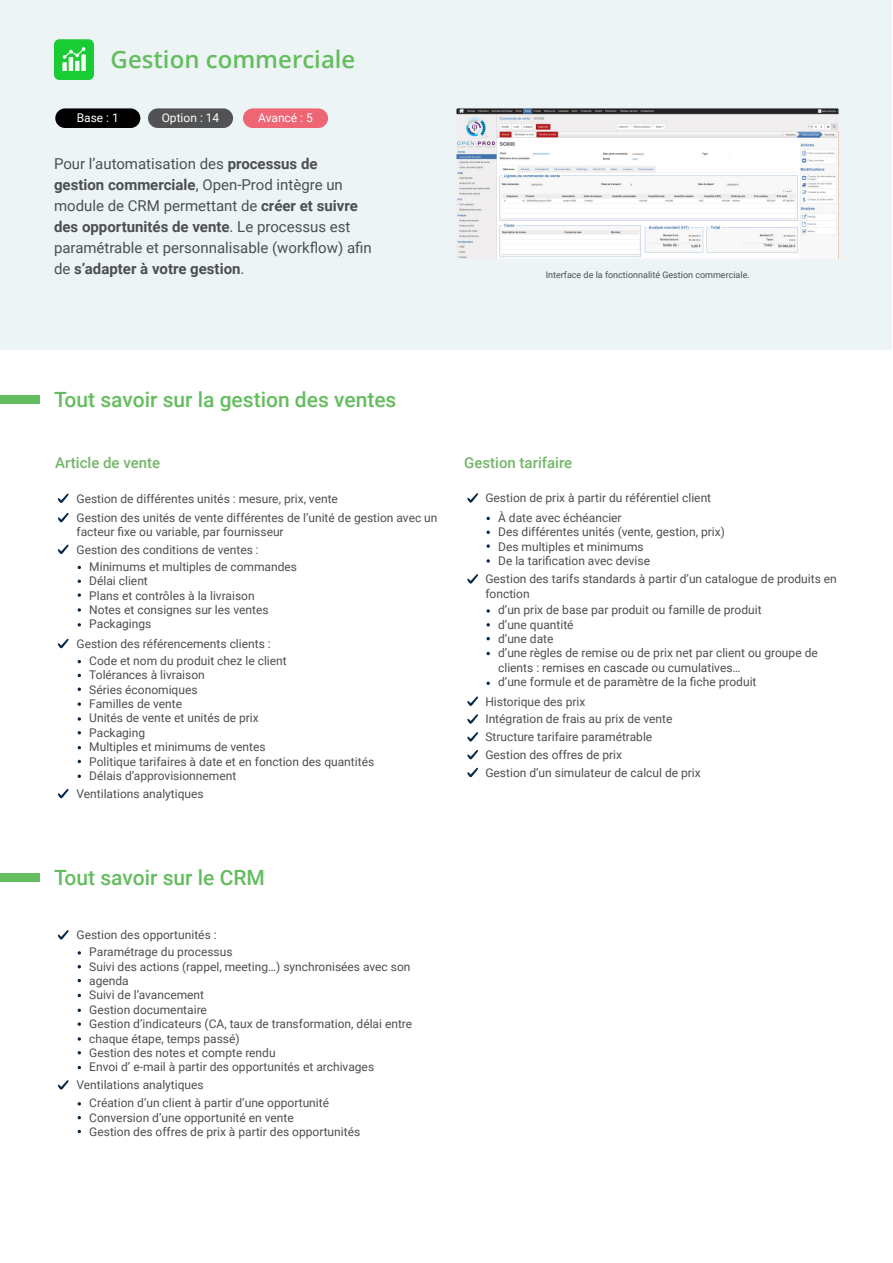
<style>
.page{position:relative;width:893px;height:1263px;background:#fff}
.page>*{position:absolute;margin:0;border:0;box-sizing:border-box;transform-origin:0 0}
.t1{font:600 24px "Open Sans";color:#64bd5e}
.t2{font:500 21px "Roboto";color:#64bd5e}
.t3{font:15px/21px "Roboto";color:#4c4f50}
.t4{font:500 15px "Roboto";color:#73b668}
.t5{font:12px/14.4px "Roboto";color:#4c4f50}
.t6{font:12px "Roboto";color:#fff}
.t7{font:9px "Roboto";color:#4c4f50}
.s1{font-weight:700}
</style>
<div class="page">
<div style="left:1px;top:1px;width:891px;height:349px;background:#edf4f6"></div>
<div style="left:0;top:395px;width:40px;height:9px;background:#64bd5e"></div>
<div style="left:0;top:873px;width:40px;height:9px;background:#64bd5e"></div>
<svg style="left:58px;top:493px;width:11px;height:10px"></svg>
<svg style="left:58px;top:513px;width:11px;height:9px"></svg>
<svg style="left:58px;top:544px;width:11px;height:10px"></svg>
<svg style="left:58px;top:639px;width:11px;height:9px"></svg>
<svg style="left:58px;top:930px;width:11px;height:9px"></svg>
<svg style="left:58px;top:789px;width:11px;height:9px"></svg>
<svg style="left:58px;top:1080px;width:11px;height:10px"></svg>
<svg style="left:467px;top:574px;width:11px;height:10px"></svg>
<svg style="left:467px;top:493px;width:11px;height:10px"></svg>
<svg style="left:467px;top:696px;width:11px;height:10px"></svg>
<svg style="left:467px;top:714px;width:11px;height:10px"></svg>
<svg style="left:467px;top:732px;width:11px;height:10px"></svg>
<svg style="left:467px;top:750px;width:11px;height:9px"></svg>
<svg style="left:467px;top:767px;width:11px;height:10px"></svg>
<svg style="left:486px;top:517px;width:4px;height:3px"></svg>
<svg style="left:486px;top:609px;width:4px;height:4px"></svg>
<svg style="left:78px;top:951px;width:3px;height:4px"></svg>
<svg style="left:486px;top:531px;width:4px;height:3px"></svg>
<svg style="left:78px;top:579px;width:3px;height:4px"></svg>
<svg style="left:486px;top:544px;width:4px;height:4px"></svg>
<svg style="left:486px;top:637px;width:4px;height:3px"></svg>
<svg style="left:78px;top:593px;width:3px;height:4px"></svg>
<svg style="left:78px;top:687px;width:3px;height:4px"></svg>
<svg style="left:486px;top:559px;width:4px;height:4px"></svg>
<svg style="left:486px;top:652px;width:4px;height:3px"></svg>
<svg style="left:486px;top:682px;width:4px;height:3px"></svg>
<svg style="left:78px;top:608px;width:3px;height:4px"></svg>
<svg style="left:78px;top:702px;width:3px;height:4px"></svg>
<svg style="left:78px;top:717px;width:3px;height:4px"></svg>
<svg style="left:78px;top:1022px;width:3px;height:4px"></svg>
<svg style="left:78px;top:1037px;width:3px;height:4px"></svg>
<svg style="left:78px;top:774px;width:3px;height:4px"></svg>
<div style="left:243px;top:108px;width:85px;height:20px;background:#ee6574;border-radius:10px"></div>
<div style="left:148px;top:108px;width:85px;height:20px;background:#505254;border-radius:10px"></div>
<div style="left:55px;top:108px;width:85px;height:20px;background:#000001;border-radius:10px"></div>
<img style="left:456px;top:108px;width:383px;height:151px">
<div style="left:54px;top:39px;width:40px;height:41px;background:#1acc33;border-radius:5px"></div>
<svg style="left:62px;top:47px;width:24px;height:24px"></svg>
<p class="t1" style="left:111px;top:43px;width:246px">Gestion commerciale</p>
<p class="t6" style="left:77px;top:110px;width:44px">Base : 1</p>
<p class="t6" style="left:162px;top:110px;width:59px">Option : 14</p>
<p class="t6" style="left:258px;top:110px;width:56px">Avancé : 5</p>
<p class="t3" style="left:54px;top:152px;width:319px">Pour l’automatisation des <span class="s1">processus de<br>gestion commerciale</span>, Open-Prod intègre un module de CRM permettant de <span class="s1">créer et suivre des opportunités de vente</span>. Le processus est paramétrable et personnalisable (workflow) afin de <span class="s1">s’adapter à votre gestion</span>.</p>
<p class="t2" style="left:54px;top:385px;width:344px">Tout savoir sur la gestion des ventes</p>
<p class="t7" style="left:546px;top:268px;width:206px">Interface de la fonctionnalité Gestion commerciale.</p>
<p class="t4" style="left:55px;top:452px;width:106px">Article de vente</p>
<p class="t4" style="left:464px;top:452px;width:110px">Gestion tarifaire</p>
<p class="t5" style="left:77px;top:491px;width:263px">Gestion de différentes unités : mesure, prix, vente</p>
<p class="t5" style="left:77px;top:510px;width:362px">Gestion des unités de vente différentes de l’unité de gestion avec un facteur fixe ou variable, par fournisseur</p>
<p class="t5" style="left:77px;top:542px;width:184px">Gestion des conditions de ventes :</p>
<p class="t5" style="left:485px;top:490px;width:227px">Gestion de prix à partir du référentiel client</p>
<p class="t5" style="left:498px;top:510px;width:125px">À date avec échéancier</p>
<p class="t5" style="left:498px;top:524px;width:228px">Des différentes unités (vente, gestion, prix)</p>
<p class="t5" style="left:498px;top:539px;width:147px">Des multiples et minimums</p>
<p class="t5" style="left:498px;top:553px;width:153px">De la tarification avec devise</p>
<p class="t5" style="left:498px;top:602px;width:265px">d’un prix de base par produit ou famille de produit</p>
<p class="t5" style="left:498px;top:617px;width:77px">d’une quantité</p>
<p class="t5" style="left:498px;top:631px;width:57px">d’une date</p>
<p class="t5" style="left:498px;top:645px;width:321px">d’une règles de remise ou de prix net par client ou groupe de clients : remises en cascade ou cumulatives…</p>
<p class="t5" style="left:498px;top:674px;width:260px">d’une formule et de paramètre de la fiche produit</p>
<p class="t5" style="left:89px;top:559px;width:209px">Minimums et multiples de commandes</p>
<p class="t5" style="left:89px;top:573px;width:60px">Délai client</p>
<p class="t5" style="left:89px;top:588px;width:167px">Plans et contrôles à la livraison</p>
<p class="t5" style="left:89px;top:602px;width:181px">Notes et consignes sur les ventes</p>
<p class="t5" style="left:89px;top:616px;width:64px">Packagings</p>
<p class="t5" style="left:89px;top:653px;width:199px">Code et nom du produit chez le client</p>
<p class="t5" style="left:89px;top:667px;width:117px">Tolérances à livraison</p>
<p class="t5" style="left:89px;top:682px;width:110px">Séries économiques</p>
<p class="t5" style="left:89px;top:696px;width:94px">Familles de vente</p>
<p class="t5" style="left:89px;top:710px;width:171px">Unités de vente et unités de prix</p>
<p class="t5" style="left:89px;top:725px;width:57px">Packaging</p>
<p class="t5" style="left:89px;top:739px;width:178px">Multiples et minimums de ventes</p>
<p class="t5" style="left:89px;top:754px;width:286px">Politique tarifaires à date et en fonction des quantités</p>
<p class="t5" style="left:89px;top:768px;width:148px">Délais d’approvisionnement</p>
<p class="t5" style="left:485px;top:571px;width:353px">Gestion des tarifs standards à partir d’un catalogue de produits en fonction</p>
<p class="t5" style="left:77px;top:636px;width:196px">Gestion des référencements clients :</p>
<p class="t5" style="left:485px;top:694px;width:101px">Historique des prix</p>
<p class="t5" style="left:485px;top:711px;width:189px">Intégration de frais au prix de vente</p>
<p class="t5" style="left:485px;top:729px;width:168px">Structure tarifaire paramétrable</p>
<p class="t5" style="left:485px;top:747px;width:138px">Gestion des offres de prix</p>
<p class="t5" style="left:485px;top:765px;width:217px">Gestion d’un simulateur de calcul de prix</p>
<p class="t5" style="left:77px;top:786px;width:129px">Ventilations analytiques</p>
<p class="t2" style="left:54px;top:863px;width:212px">Tout savoir sur le CRM</p>
<p class="t5" style="left:77px;top:927px;width:142px">Gestion des opportunités :</p>
<p class="t5" style="left:89px;top:944px;width:145px">Paramétrage du processus</p>
<p class="t5" style="left:89px;top:959px;width:323px">Suivi des actions (rappel, meeting…) synchronisées avec son agenda</p>
<p class="t5" style="left:89px;top:987px;width:116px">Suivi de l’avancement</p>
<p class="t5" style="left:89px;top:1002px;width:119px">Gestion documentaire</p>
<p class="t5" style="left:89px;top:1016px;width:324px">Gestion d’indicateurs (CA, taux de transformation, délai entre chaque étape, temps passé)</p>
<p class="t5" style="left:89px;top:1045px;width:188px">Gestion des notes et compte rendu</p>
<p class="t5" style="left:89px;top:1059px;width:286px">Envoi d’ e-mail à partir des opportunités et archivages</p>
<p class="t5" style="left:89px;top:1095px;width:241px">Création d’un client à partir d’une opportunité</p>
<p class="t5" style="left:89px;top:1109px;width:206px">Conversion d’une opportunité en vente</p>
<p class="t5" style="left:89px;top:1124px;width:272px">Gestion des offres de prix à partir des opportunités</p>
<p class="t5" style="left:77px;top:1077px;width:129px">Ventilations analytiques</p>
</div>
